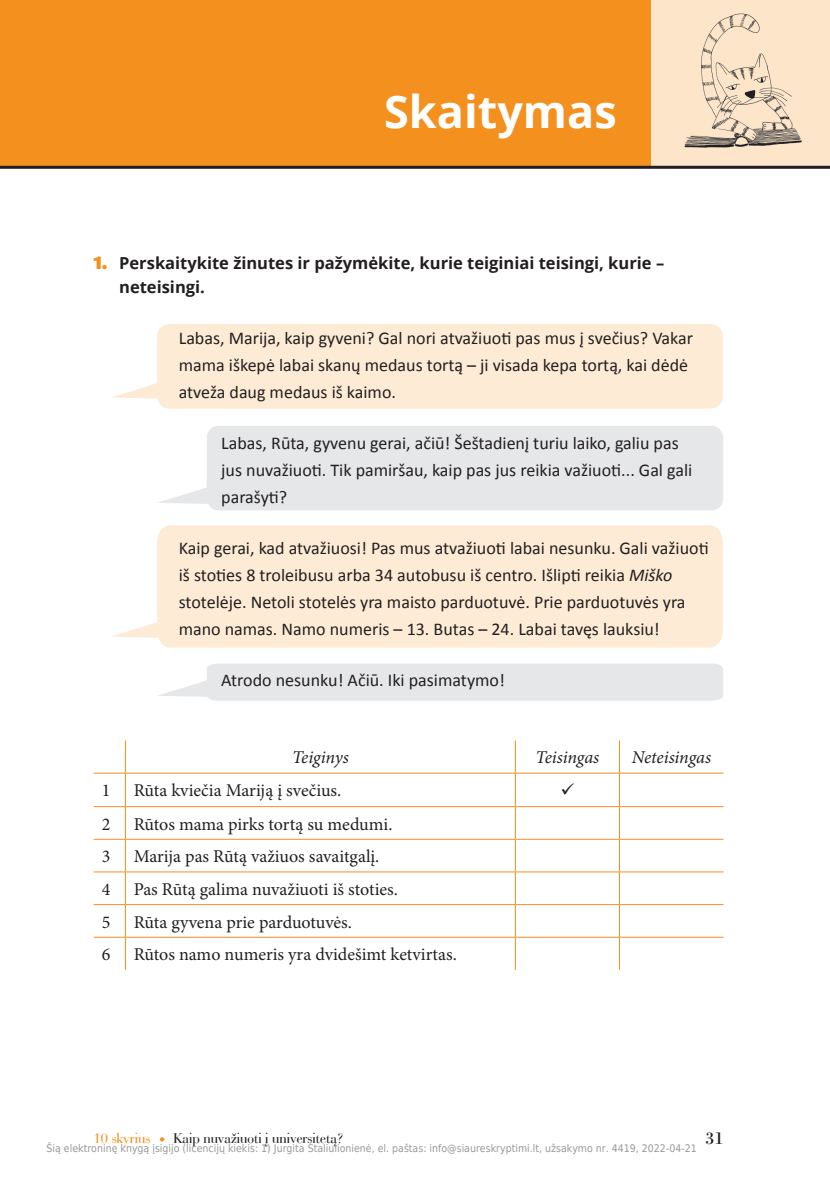
<style>
.page{position:relative;width:830px;height:1191px;background:#fff}
.page>*{position:absolute;margin:0;border:0;box-sizing:border-box;transform-origin:0 0}
.t1{font:700 45px "Open Sans";color:#fff}
.t2{font:18px/27px "Calibri";color:#231f20}
.t3{font:18px "Minion Pro";color:#231f20}
.t4{font:italic 18px "Minion Pro";letter-spacing:-.01em;color:#231f20}
.t5{font:18px "Bodoni Std";color:#231f20}
.t6{font:700 16.5px/24px "Open Sans";color:#231f20}
.t7{font:15px "Bauer Bodoni LT";color:#231f20}
.t8{font:10.5px "DejaVu Sans Condensed";color:#999}
.s1{font-family:"Dax Pro";font-weight:900;font-size:18px;color:#f4901d}
.s2{font-style:italic}
.s3{color:#f4901d}
</style>
<div class="page">
<div style="left:207px;top:426px;width:515px;height:84px;background:#e6e7e9;border-radius:12px"></div>
<div style="left:157px;top:525px;width:565px;height:122px;background:#feebd6"></div>
<div style="left:157px;top:324px;width:565px;height:85px;background:#feebd6;border-radius:13px"></div>
<hr style="left:125px;top:740px;width:1px;height:33px;background:#f4901d">
<hr style="left:514px;top:740px;width:1px;height:33px;background:#f4901d">
<hr style="left:618px;top:740px;width:1px;height:33px;background:#f4901d">
<hr style="left:94px;top:773px;width:31px;height:1px;background:#f4901d">
<hr style="left:125px;top:773px;width:390px;height:1px;background:#f4901d">
<hr style="left:125px;top:773px;width:1px;height:33px;background:#f4901d">
<hr style="left:515px;top:773px;width:104px;height:1px;background:#f4901d">
<hr style="left:514px;top:773px;width:1px;height:33px;background:#f4901d">
<hr style="left:619px;top:773px;width:104px;height:1px;background:#f4901d">
<hr style="left:618px;top:773px;width:1px;height:33px;background:#f4901d">
<hr style="left:94px;top:806px;width:31px;height:1px;background:#f4901d">
<hr style="left:125px;top:806px;width:390px;height:1px;background:#f4901d">
<hr style="left:125px;top:807px;width:1px;height:32px;background:#f4901d">
<hr style="left:515px;top:806px;width:104px;height:1px;background:#f4901d">
<hr style="left:514px;top:807px;width:1px;height:32px;background:#f4901d">
<hr style="left:619px;top:806px;width:104px;height:1px;background:#f4901d">
<hr style="left:618px;top:807px;width:1px;height:32px;background:#f4901d">
<hr style="left:94px;top:839px;width:31px;height:1px;background:#f4901d">
<hr style="left:125px;top:839px;width:390px;height:1px;background:#f4901d">
<hr style="left:125px;top:839px;width:1px;height:32px;background:#f4901d">
<hr style="left:515px;top:839px;width:104px;height:1px;background:#f4901d">
<hr style="left:514px;top:839px;width:1px;height:32px;background:#f4901d">
<hr style="left:619px;top:839px;width:104px;height:1px;background:#f4901d">
<hr style="left:618px;top:839px;width:1px;height:32px;background:#f4901d">
<hr style="left:94px;top:871px;width:31px;height:1px;background:#f4901d">
<hr style="left:125px;top:871px;width:390px;height:1px;background:#f4901d">
<hr style="left:125px;top:872px;width:1px;height:32px;background:#f4901d">
<hr style="left:515px;top:871px;width:104px;height:1px;background:#f4901d">
<hr style="left:514px;top:872px;width:1px;height:32px;background:#f4901d">
<hr style="left:619px;top:871px;width:104px;height:1px;background:#f4901d">
<hr style="left:618px;top:872px;width:1px;height:32px;background:#f4901d">
<hr style="left:94px;top:904px;width:31px;height:1px;background:#f4901d">
<hr style="left:125px;top:904px;width:390px;height:1px;background:#f4901d">
<hr style="left:125px;top:905px;width:1px;height:32px;background:#f4901d">
<hr style="left:515px;top:904px;width:104px;height:1px;background:#f4901d">
<hr style="left:514px;top:905px;width:1px;height:32px;background:#f4901d">
<hr style="left:619px;top:904px;width:104px;height:1px;background:#f4901d">
<hr style="left:618px;top:905px;width:1px;height:32px;background:#f4901d">
<hr style="left:94px;top:937px;width:31px;height:1px;background:#f4901d">
<hr style="left:125px;top:937px;width:390px;height:1px;background:#f4901d">
<hr style="left:125px;top:937px;width:1px;height:33px;background:#f4901d">
<hr style="left:515px;top:937px;width:104px;height:1px;background:#f4901d">
<hr style="left:514px;top:937px;width:1px;height:33px;background:#f4901d">
<hr style="left:619px;top:937px;width:104px;height:1px;background:#f4901d">
<hr style="left:618px;top:937px;width:1px;height:33px;background:#f4901d">
<div style="left:0;top:0;width:829px;height:166px;background:#fde5c9"></div>
<div style="left:0;top:0;width:649px;height:168px;background:#f4901d"></div>
<hr style="left:0;top:166px;width:829px;height:3px;background:#231f20">
<img style="left:684px;top:13px;width:118px;height:135px">
<svg style="left:111px;top:383px;width:46px;height:16px"></svg>
<svg style="left:111px;top:619px;width:60px;height:19px"></svg>
<svg style="left:158px;top:487px;width:50px;height:17px"></svg>
<svg style="left:158px;top:663px;width:564px;height:38px;background:#e8e9ea"></svg>
<h1 class="t1" style="left:384px;top:80px;width:234px">Skaitymas</h1>
<p class="t6" style="left:119px;top:251px;width:546px;text-indent:-26px"><span class="s1">1.</span> Perskaitykite žinutes ir pažymėkite, kurie teiginiai teisingi, kurie – neteisingi.</p>
<p class="t2" style="left:179px;top:325px;width:515px">Labas, Marija, kaip gyveni? Gal nori atvažiuoti pas mus į svečius? Vakar mama iškepė labai skanų medaus tortą – ji visada kepa tortą, kai dėdė atveža daug medaus iš kaimo.</p>
<p class="t2" style="left:221px;top:430px;width:472px">Labas, Rūta, gyvenu gerai, ačiū! Šeštadienį turiu laiko, galiu pas jus nuvažiuoti. Tik pamiršau, kaip pas jus reikia važiuoti... Gal gali parašyti?</p>
<p class="t2" style="left:179px;top:535px;width:531px">Kaip gerai, kad atvažiuosi! Pas mus atvažiuoti labai nesunku. Gali važiuoti iš stoties 8 troleibusu arba 34 autobusu iš centro. Išlipti reikia <span class="s2">Miško </span>stotelėje. Netoli stotelės yra maisto parduotuvė. Prie parduotuvės yra mano namas. Namo numeris – 13. Butas – 24. Labai tavęs lauksiu!</p>
<p class="t2" style="left:221px;top:667px;width:285px">Atrodo nesunku! Ačiū. Iki pasimatymo!</p>
<p class="t4" style="left:292px;top:745px;width:58px">Teiginys</p>
<p class="t4" style="left:535px;top:745px;width:65px">Teisingas</p>
<p class="t4" style="left:631px;top:745px;width:81px">Neteisingas</p>
<p class="t3" style="left:102px;top:778px;width:10px">1</p>
<p class="t3" style="left:134px;top:778px;width:209px">Rūta kviečia Mariją į svečius.</p>
<p class="t3" style="left:102px;top:811px;width:10px">2</p>
<p class="t3" style="left:134px;top:811px;width:260px">Rūtos mama pirks tortą su medumi.</p>
<p class="t3" style="left:102px;top:844px;width:10px">3</p>
<p class="t3" style="left:134px;top:844px;width:247px">Marija pas Rūtą važiuos savaitgalį.</p>
<p class="t3" style="left:102px;top:877px;width:10px">4</p>
<p class="t3" style="left:134px;top:877px;width:265px">Pas Rūtą galima nuvažiuoti iš stoties.</p>
<p class="t3" style="left:102px;top:909px;width:10px">5</p>
<p class="t3" style="left:134px;top:909px;width:220px">Rūta gyvena prie parduotuvės.</p>
<p class="t3" style="left:102px;top:942px;width:10px">6</p>
<p class="t3" style="left:134px;top:942px;width:324px">Rūtos namo numeris yra dvidešimt ketvirtas.</p>
<p class="t7" style="left:94px;top:1129px;width:251px"><span class="s3">10 skyrius •</span> Kaip nuvažiuoti į universitetą?</p>
<p class="t5" style="left:705px;top:1127px;width:19px">31</p>
<p class="t8" style="left:46px;top:1141px;width:651px">Šią elektroninę knygą įsigijo (licencijų kiekis: 1) Jurgita Staliulionienė, el. paštas: info@siaureskryptimi.lt, užsakymo nr. 4419, 2022-04-21</p>
</div>
